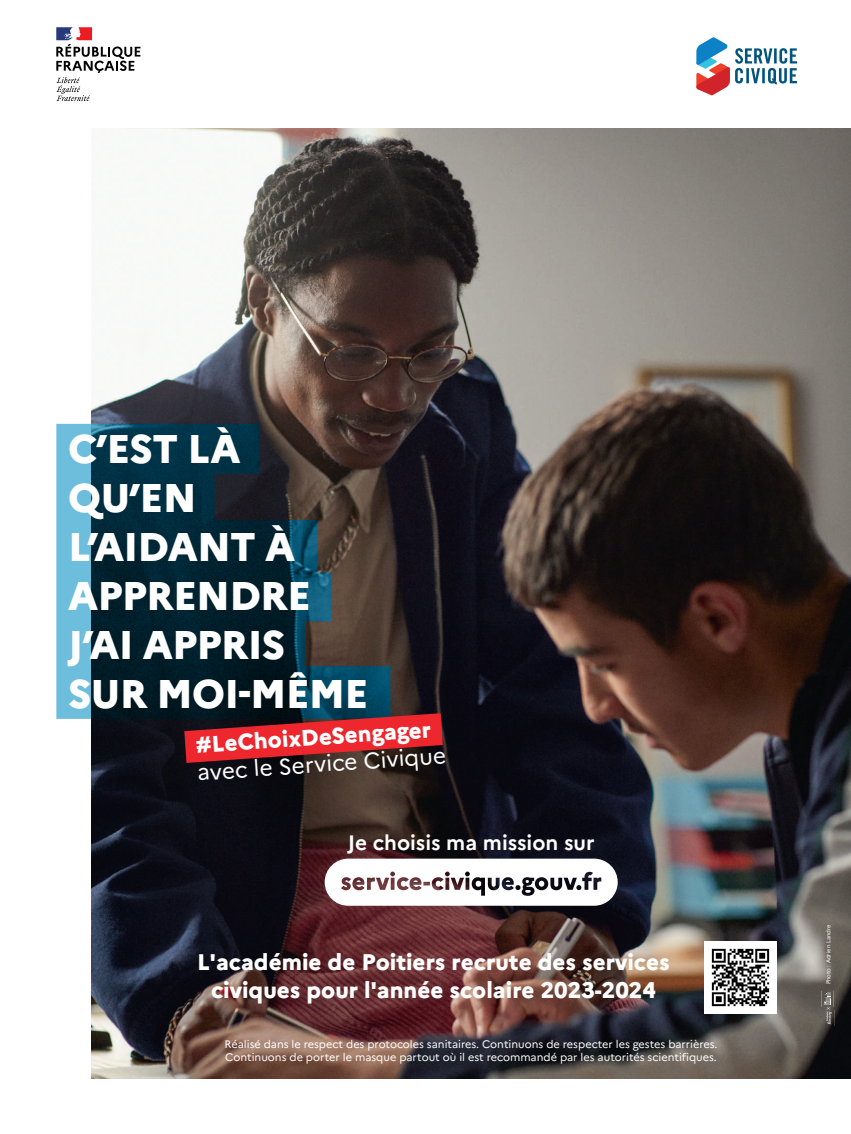
<style>
.page{position:relative;width:851px;height:1134px;background:#fff}
.page>*{position:absolute;margin:0;border:0;box-sizing:border-box;transform-origin:0 0}
.t1{font:800 40px/49px "Marianne";letter-spacing:-.02em;color:#fff}
.t2{font:800 22.5px/27.1px "Marianne";color:#fff;text-align:center}
.t3{font:22.5px "Marianne";color:#fff}
.t4{font:700 20.8px "Marianne";color:#fff}
.t5{font:10.9px/13.1px "Marianne";color:#fff}
.t6{font:300 6.2px "Marianne";color:#fff}
.t7{font:5.7px "Marianne";color:#fff}
</style>
<div class="page">
<svg style="left:696px;top:37px;width:33px;height:58px"></svg>
<svg style="left:735px;top:48px;width:62px;height:36px"></svg>
<svg style="left:56px;top:27px;width:84px;height:74px"></svg>
<img style="left:92px;top:129px;width:758px;height:949px">
<svg style="left:164px;top:620px;width:266px;height:265px;background:#241a1c"></svg>
<svg style="left:56px;top:424px;width:334px;height:295px;background:#1e3d48"></svg>
<svg style="left:184px;top:713px;width:259px;height:50px;background:#9f2228"></svg>
<svg style="left:324px;top:859px;width:293px;height:47px"></svg>
<svg style="left:821px;top:991px;width:13px;height:34px"></svg>
<img style="left:704px;top:942px;width:72px;height:72px">
<h1 class="t1" style="left:68px;top:425px;width:301px">C’EST LÀ<br>QU’EN<br>L’AIDANT À<br>APPRENDRE<br>J’AI APPRIS<br>SUR MOI-MÊME</h1>
<h2 class="t2" style="left:194px;top:732px;width:237px;rotate:-4deg">#LeChoixDeSengager</h2>
<h2 class="t3" style="left:196px;top:759px;width:250px;rotate:-4deg">avec le Service Civique</h2>
<h3 class="t4" style="left:348px;top:830px;width:248px">Je choisis ma mission sur</h3>
<h2 class="t2" style="left:197px;top:949px;width:474px">L'académie de Poitiers recrute des services civiques pour l'année scolaire 2023-2024</h2>
<p class="t5" style="left:224px;top:1038px;width:494px">Réalisé dans le respect des protocoles sanitaires. Continuons de respecter les gestes barrières.<br>Continuons de porter le masque partout où il est recommandé par les autorités scientifiques.</p>
<p class="t7" style="left:824px;top:984px;width:61px;rotate:-90deg">Photo : Adrien Landre</p>
<p class="t6" style="left:824px;top:1010px;width:5px;rotate:-90deg">x</p>
</div>
